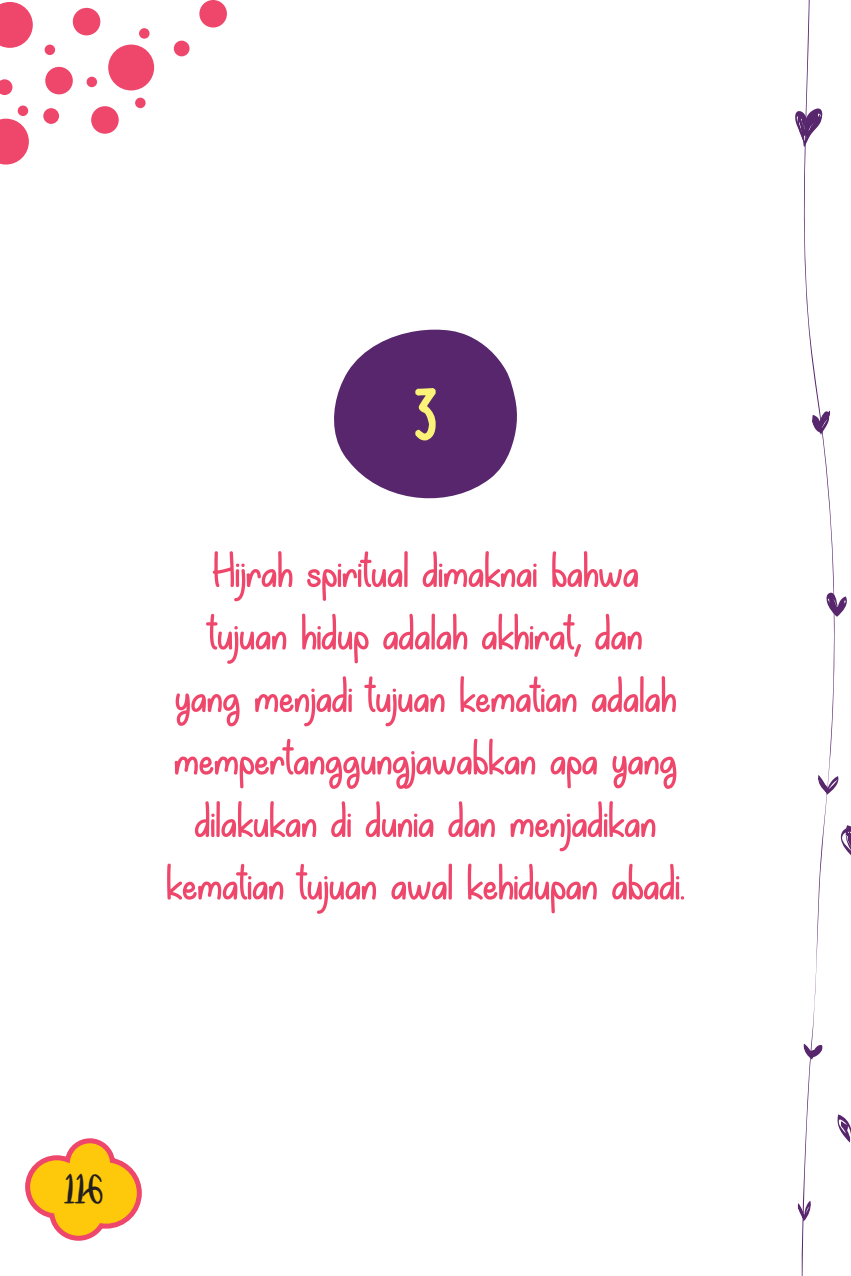
<style>
.page{position:relative;width:851px;height:1276px;background:#fff}
.page>*{position:absolute;margin:0;border:0;box-sizing:border-box;transform-origin:0 0}
.t1{font:60px "Sudden Desires";color:#faf377}
.t2{font:55px/62.5px "My Happy Ending";color:#ee476b;text-align:center}
.t3{font:30px "Beautyandthe Beast";color:#231f20}
</style>
<div class="page">
<svg style="left:25px;top:1138px;width:117px;height:103px"></svg>
<svg style="left:0;top:2px;width:33px;height:46px;background:#f06583"></svg>
<div style="left:108px;top:45px;width:46px;height:45px;background:#ee476b;border-radius:50%"></div>
<svg style="left:0;top:119px;width:29px;height:45px"></svg>
<div style="left:45px;top:67px;width:28px;height:27px;background:#ee476b;border-radius:50%"></div>
<div style="left:199px;top:0;width:28px;height:28px;background:#ee476b;border-radius:50%"></div>
<div style="left:91px;top:106px;width:28px;height:28px;background:#ee476b;border-radius:50%"></div>
<div style="left:73px;top:8px;width:27px;height:27px;background:#ee476b;border-radius:50%"></div>
<svg style="left:0;top:79px;width:12px;height:16px"></svg>
<div style="left:174px;top:41px;width:15px;height:15px;background:#ee476b;border-radius:50%"></div>
<div style="left:43px;top:108px;width:16px;height:16px;background:#ee476b;border-radius:50%"></div>
<div style="left:45px;top:45px;width:10px;height:10px;background:#ee476b;border-radius:50%"></div>
<div style="left:139px;top:28px;width:10px;height:11px;background:#ee476b;border-radius:50%"></div>
<div style="left:87px;top:77px;width:10px;height:10px;background:#ee476b;border-radius:50%"></div>
<div style="left:135px;top:98px;width:11px;height:10px;background:#ee476b;border-radius:50%"></div>
<div style="left:18px;top:106px;width:10px;height:10px;background:#ee476b;border-radius:50%"></div>
<svg style="left:801px;top:0;width:34px;height:1276px"></svg>
<svg style="left:795px;top:107px;width:28px;height:41px"></svg>
<svg style="left:811px;top:409px;width:19px;height:26px"></svg>
<svg style="left:817px;top:774px;width:22px;height:21px"></svg>
<svg style="left:803px;top:1043px;width:19px;height:16px"></svg>
<svg style="left:797px;top:1200px;width:14px;height:21px"></svg>
<svg style="left:825px;top:588px;width:22px;height:29px"></svg>
<svg style="left:837px;top:1114px;width:13px;height:29px"></svg>
<svg style="left:840px;top:825px;width:10px;height:29px"></svg>
<svg style="left:334px;top:329px;width:183px;height:170px"></svg>
<p class="t1" style="left:414px;top:378px;width:23px">3</p>
<p class="t2" style="left:166px;top:540px;width:520px">Hijrah spiritual dimaknai bahwa tujuan hidup adalah akhirat, dan<br>yang menjadi tujuan kematian adalah mempertanggungjawabkan apa yang dilakukan di dunia dan menjadikan kematian tujuan awal kehidupan abadi.</p>
<p class="t3" style="left:64px;top:1168px;width:40px">116</p>
</div>
